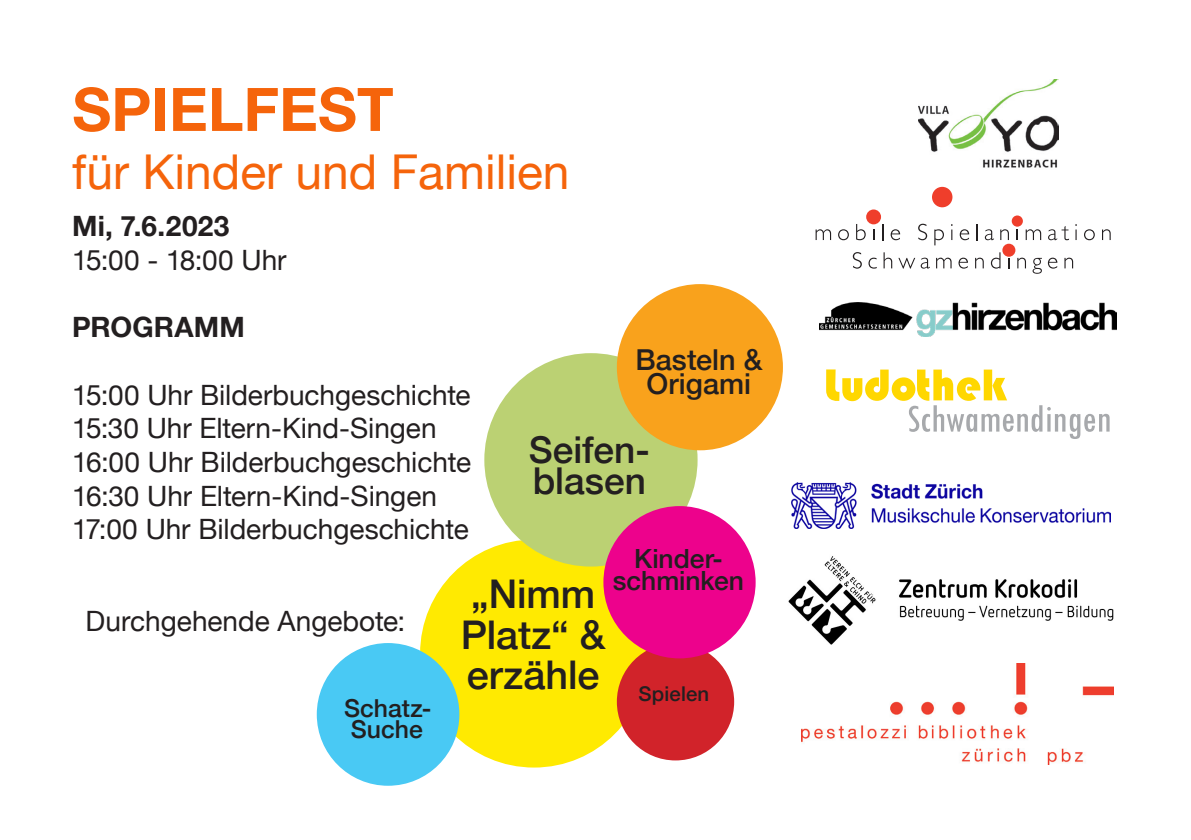
<style>
.page{position:relative;width:1191px;height:840px;background:#fff}
.page>*{position:absolute;margin:0;border:0;box-sizing:border-box;transform-origin:0 0}
.t1{font:700 60px "Helvetica Neue";color:#f5640b}
.t2{font:48px "Helvetica Neue";color:#f5640b}
.Verein{font:500 39.6px/40.8px "Helvetica Neue";letter-spacing:-.005em;color:#231f20}
.Verein-2{font:500 37px "Helvetica Neue";color:#231f20}
.Verein-3{font:500 28.8px "Helvetica Neue";letter-spacing:.005em;color:#231f20}
.Verein-4{font:28px "Helvetica Neue";color:#231f20}
.Verein-5{font:700 28px "Helvetica Neue";letter-spacing:.005em;color:#231f20}
.Verein-6{font:500 26.4px "Helvetica Neue";color:#231f20}
.Verein-7{font:500 24.8px "Helvetica Neue";color:#231f20}
.Verein-8{font:500 20.4px "Helvetica Neue";letter-spacing:.01em;color:#231f20}
</style>
<div class="page">
<div style="left:420px;top:539px;width:228px;height:228px;background:#ffea01;border-radius:50%"></div>
<div style="left:484px;top:353px;width:213px;height:213px;background:#bbd173;border-radius:50%"></div>
<img style="left:788px;top:556px;width:326px;height:89px">
<img style="left:918px;top:80px;width:140px;height:88px">
<img style="left:801px;top:663px;width:312px;height:100px">
<img style="left:791px;top:482px;width:319px;height:45px">
<svg style="left:826px;top:369px;width:283px;height:70px"></svg>
<img style="left:819px;top:302px;width:297px;height:34px">
<svg style="left:815px;top:229px;width:16px;height:11px"></svg>
<svg style="left:838px;top:229px;width:11px;height:11px"></svg>
<svg style="left:856px;top:224px;width:9px;height:16px"></svg>
<svg style="left:882px;top:224px;width:1px;height:16px"></svg>
<svg style="left:890px;top:229px;width:10px;height:11px"></svg>
<svg style="left:918px;top:223px;width:9px;height:17px"></svg>
<svg style="left:934px;top:229px;width:10px;height:16px"></svg>
<svg style="left:951px;top:224px;width:1px;height:16px"></svg>
<svg style="left:959px;top:229px;width:10px;height:11px"></svg>
<svg style="left:976px;top:224px;width:1px;height:16px"></svg>
<svg style="left:984px;top:229px;width:10px;height:11px"></svg>
<svg style="left:1000px;top:229px;width:9px;height:11px"></svg>
<svg style="left:1025px;top:229px;width:16px;height:11px"></svg>
<svg style="left:1048px;top:226px;width:21px;height:14px"></svg>
<svg style="left:1075px;top:224px;width:1px;height:16px"></svg>
<svg style="left:1084px;top:229px;width:10px;height:11px"></svg>
<svg style="left:1102px;top:229px;width:8px;height:11px"></svg>
<svg style="left:852px;top:252px;width:10px;height:16px"></svg>
<svg style="left:868px;top:257px;width:8px;height:11px"></svg>
<svg style="left:883px;top:252px;width:9px;height:16px"></svg>
<svg style="left:898px;top:257px;width:32px;height:11px"></svg>
<svg style="left:936px;top:257px;width:15px;height:11px"></svg>
<svg style="left:958px;top:257px;width:10px;height:11px"></svg>
<svg style="left:975px;top:257px;width:8px;height:11px"></svg>
<svg style="left:991px;top:252px;width:9px;height:16px"></svg>
<svg style="left:1017px;top:257px;width:9px;height:11px"></svg>
<svg style="left:1032px;top:258px;width:10px;height:15px"></svg>
<svg style="left:1048px;top:257px;width:9px;height:11px"></svg>
<svg style="left:1064px;top:257px;width:9px;height:11px"></svg>
<div style="left:932px;top:187px;width:20px;height:20px;background:#ef3e2b;border-radius:50%"></div>
<div style="left:866px;top:209px;width:15px;height:15px;background:#ef3e2b;border-radius:50%"></div>
<div style="left:1011px;top:215px;width:12px;height:11px;background:#ef3e2b;border-radius:50%"></div>
<div style="left:1002px;top:243px;width:13px;height:13px;background:#ef3e2b;border-radius:50%"></div>
<div style="left:617px;top:284px;width:166px;height:166px;background:#f9a21c;border-radius:50%"></div>
<div style="left:617px;top:642px;width:117px;height:118px;background:#d1232a;border-radius:50%"></div>
<div style="left:603px;top:506px;width:152px;height:152px;background:#ed028c;border-radius:50%"></div>
<div style="left:317px;top:642px;width:142px;height:143px;background:#49c9f4;border-radius:50%"></div>
<p class="t1" style="left:72px;top:62px;width:323px">SPIELFEST</p>
<p class="t2" style="left:72px;top:137px;width:499px">für Kinder und Familien</p>
<p class="Verein-5" style="left:72px;top:204px;width:159px">Mi, 7.6.2023</p>
<p class="Verein-4" style="left:72px;top:240px;width:216px">15:00 - 18:00 Uhr</p>
<p class="Verein-5" style="left:72px;top:305px;width:174px">PROGRAMM</p>
<p class="Verein-4" style="left:72px;top:374px;width:400px">15:00 Uhr Bilderbuchgeschichte</p>
<p class="Verein-4" style="left:72px;top:408px;width:366px">15:30 Uhr Eltern-Kind-Singen</p>
<p class="Verein-4" style="left:72px;top:441px;width:400px">16:00 Uhr Bilderbuchgeschichte</p>
<p class="Verein-4" style="left:72px;top:475px;width:366px">16:30 Uhr Eltern-Kind-Singen</p>
<p class="Verein-4" style="left:72px;top:508px;width:398px">17:00 Uhr Bilderbuchgeschichte</p>
<p class="Verein-3" style="left:635px;top:336px;width:129px">Basteln &amp;</p>
<p class="Verein-3" style="left:646px;top:360px;width:106px">Origami</p>
<p class="Verein-2" style="left:529px;top:420px;width:123px">Seifen-</p>
<p class="Verein-2" style="left:533px;top:450px;width:115px">blasen</p>
<p class="Verein-4" style="left:86px;top:600px;width:321px">Durchgehende Angebote:</p>
<p class="Verein-7" style="left:344px;top:688px;width:89px">Schatz-</p>
<p class="Verein-7" style="left:351px;top:708px;width:73px">Suche</p>
<p class="Verein-6" style="left:634px;top:536px;width:90px">Kinder-</p>
<p class="Verein-6" style="left:613px;top:558px;width:133px">schminken</p>
<p class="Verein" style="left:461px;top:569px;width:146px">„Nimm<br>Platz“ &amp;</p>
<p class="Verein" style="left:467px;top:651px;width:134px">erzähle</p>
<p class="Verein-8" style="left:638px;top:677px;width:72px">Spielen</p>
</div>
